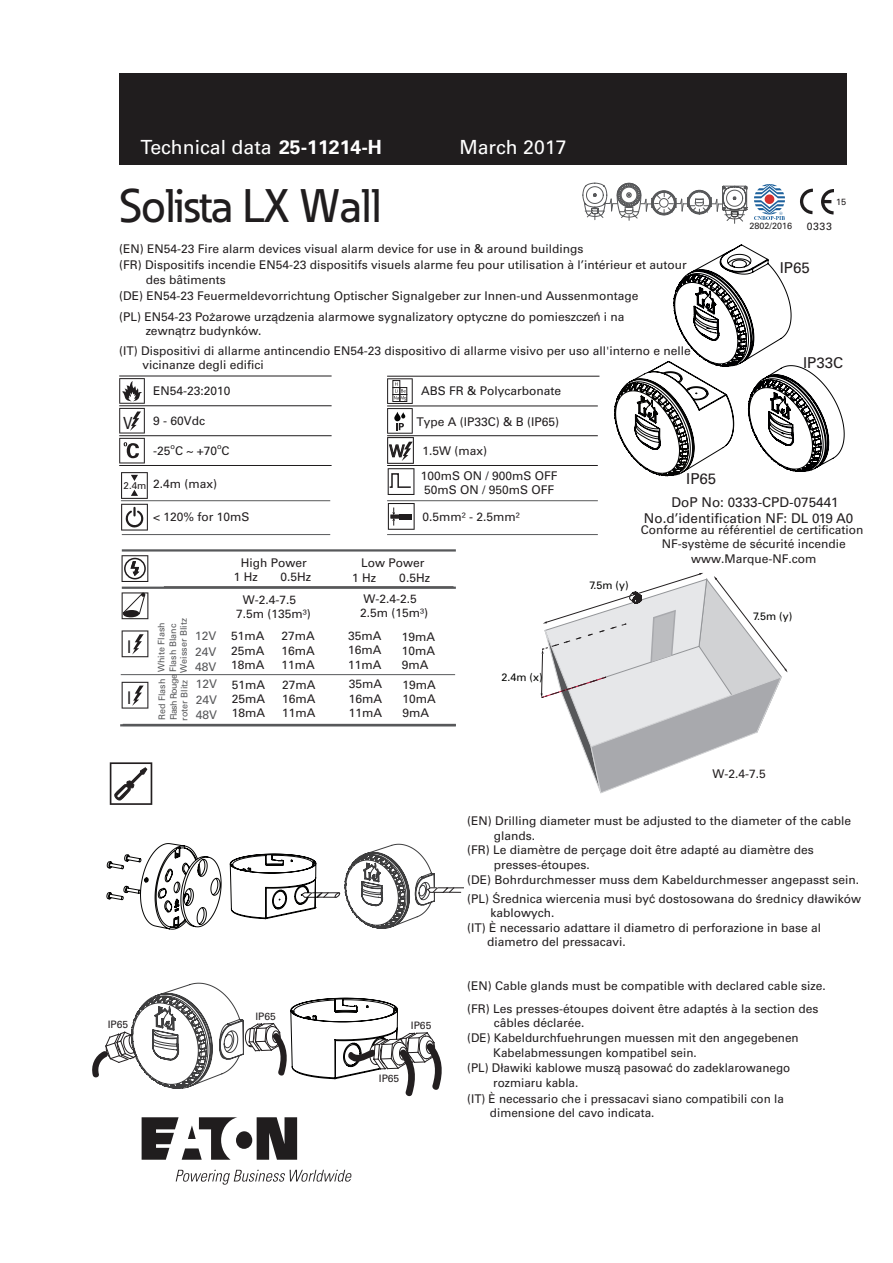
<style>
.page{position:relative;width:893px;height:1263px;background:#fff}
.page>*{position:absolute;margin:0;border:0;box-sizing:border-box;transform-origin:0 0}
.t1{font:500 46.5px "Eaton";letter-spacing:-.02em;color:#201d1e}
.t2{font:19.5px "Univers LT Std";color:#fff}
.t3{font:17.55px "Univers LT Std";color:#201d1e;scale:.86 1}
.t4{font:15px "Univers LT Std";color:#231f20}
.t5{font:13.5px "Univers LT Std";color:#231f20}
.t6{font:12px/14.4px "Univers LT Std";color:#231f20;text-align:justify}
.t7{font:12px "Univers LT Std";color:#201d1e}
.t8{font:12px/15.5px "Univers LT Std";color:#57585a;text-align:justify}
.t9{font:10.8px "Univers LT Std";color:#040503}
.t10{font:10.5px "Univers LT Std";color:#201d1e}
.t11{font:10.2px "Univers LT Std";color:#231f20}
.t12{font:9px/12px "Univers LT Std";color:#57585a;text-align:right}
.t13{font:9px "Univers LT Std";color:#231f20}
.t14{font:7.5px "Univers LT Std";color:#201d1e}
.s1{font-weight:700}
.s2{font-family:"Arial"}
.s3{font-size:16.8px}
.s4{font-size:16.65px;color:#201c1d}
.s5{font-size:9.75px;color:#201c1d}
</style>
<div class="page">
<div style="left:119px;top:74px;width:727px;height:91px;background:#201d1e"></div>
<svg style="left:142px;top:1117px;width:155px;height:43px"></svg>
<svg style="left:176px;top:1170px;width:176px;height:14px"></svg>
<svg style="left:800px;top:188px;width:13px;height:27px"></svg>
<svg style="left:821px;top:189px;width:13px;height:26px"></svg>
<hr style="left:121px;top:500px;width:209px;height:1px;background:#57585a">
<hr style="left:122px;top:587px;width:334px;height:2px;background:#57585a">
<hr style="left:121px;top:674px;width:334px;height:1px;background:#57585a">
<hr style="left:120px;top:724px;width:336px;height:2px;background:#57585a">
<hr style="left:122px;top:534px;width:208px;height:1px;background:#57585a">
<hr style="left:387px;top:500px;width:211px;height:1px;background:#57585a">
<hr style="left:387px;top:534px;width:211px;height:1px;background:#57585a">
<hr style="left:387px;top:406px;width:211px;height:1px;background:#201d1e">
<hr style="left:387px;top:435px;width:211px;height:1px;background:#201d1e">
<hr style="left:119px;top:435px;width:213px;height:1px;background:#201d1e">
<hr style="left:119px;top:465px;width:213px;height:1px;background:#201d1e">
<hr style="left:387px;top:376px;width:212px;height:1px;background:#201d1e">
<svg style="left:119px;top:378px;width:26px;height:85px"></svg>
<hr style="left:119px;top:376px;width:213px;height:1px;background:#201d1e">
<hr style="left:119px;top:405px;width:213px;height:1px;background:#201d1e">
<svg style="left:122px;top:630px;width:26px;height:27px"></svg>
<svg style="left:122px;top:592px;width:26px;height:27px"></svg>
<div style="left:123px;top:610px;width:16px;height:7px;background:#201c1d;border-radius:50%"></div>
<svg style="left:122px;top:555px;width:26px;height:27px"></svg>
<svg style="left:122px;top:682px;width:26px;height:26px"></svg>
<svg style="left:121px;top:472px;width:27px;height:58px"></svg>
<svg style="left:388px;top:503px;width:27px;height:27px"></svg>
<svg style="left:387px;top:378px;width:27px;height:117px"></svg>
<hr style="left:387px;top:465px;width:211px;height:1px;background:#201d1e">
<svg style="left:110px;top:762px;width:42px;height:43px"></svg>
<hr style="left:122px;top:549px;width:334px;height:2px;background:#57585a">
<svg style="left:614px;top:244px;width:231px;height:232px"></svg>
<svg style="left:92px;top:983px;width:350px;height:114px"></svg>
<svg style="left:107px;top:843px;width:114px;height:86px"></svg>
<svg style="left:230px;top:844px;width:234px;height:85px"></svg>
<svg style="left:541px;top:573px;width:247px;height:221px"></svg>
<svg style="left:582px;top:182px;width:165px;height:41px"></svg>
<img style="left:754px;top:184px;width:30px;height:35px">
<h2 class="t2" style="left:140px;top:135px;width:243px">Technical data <span class="s1">25-11214-H</span></h2>
<h2 class="t2" style="left:459px;top:135px;width:109px">March 2017</h2>
<h1 class="t1" style="left:119px;top:178px;width:263px">Solista LX Wall</h1>
<p class="t6" style="left:119px;top:242px;width:466px">(EN) EN54-23 Fire alarm devices visual alarm device for use in &amp; around buildings</p>
<p class="t6" style="left:119px;top:289px;width:521px">(DE) EN54-23 Feuermeldevorrichtung Optischer Signalgeber zur Innen-und Aussenmontage</p>
<p class="t6" style="left:146px;top:258px;width:542px;text-indent:-27px">(FR) Dispositifs incendie EN54-23 dispositifs visuels alarme feu pour utilisation à l’intérieur et autour des bâtiments</p>
<p class="t6" style="left:146px;top:309px;width:480px;text-indent:-27px">(PL) EN54-23 Po<span class="s2">ż</span>arowe urz<span class="s2">ą</span>dzenia alarmowe sygnalizatory optyczne do pomieszcze<span class="s2">ń</span> i na zewn<span class="s2">ą</span>trz budynków.</p>
<p class="t6" style="left:143px;top:343px;width:550px;text-indent:-23px">(IT) Dispositivi di allarme antincendio EN54-23 dispositivo di allarme visivo per uso all'interno e nelle vicinanze degli edifici</p>
<p class="t7" style="left:153px;top:384px;width:79px">EN54-23:2010</p>
<p class="t7" style="left:421px;top:384px;width:142px">ABS FR &amp; Polycarbonate</p>
<p class="t7" style="left:123px;top:413px;width:84px"><span class="s3">V</span> 9 - 60Vdc</p>
<p class="t6" style="left:416px;top:414px;width:144px">Type A (IP33C) &amp; B (IP65)</p>
<p class="t14" style="left:171px;top:442px;width:6px">o</p>
<p class="t14" style="left:217px;top:442px;width:6px">o</p>
<p class="t7" style="left:153px;top:443px;width:78px">-25 C ~ +70 C</p>
<p class="t6" style="left:389px;top:443px;width:99px"><span class="s4">W</span> 1.5W (max)</p>
<p class="t6" style="left:124px;top:477px;width:95px"><span class="s5">2.4m</span> 2.4m (max)</p>
<p class="t6" style="left:421px;top:468px;width:138px">100mS ON / 900mS OFF<br>50mS ON / 950mS OFF</p>
<p class="t4" style="left:686px;top:470px;width:32px">IP65</p>
<p class="t13" style="left:749px;top:221px;width:44px">2802/2016</p>
<p class="t13" style="left:836px;top:197px;width:12px">15</p>
<p class="t10" style="left:807px;top:220px;width:27px">0333</p>
<p class="t4" style="left:780px;top:258px;width:32px">IP65</p>
<p class="t4" style="left:803px;top:353px;width:42px">IP33C</p>
<h3 class="t3" style="left:127px;top:636px;width:6px">I</h3>
<h3 class="t3" style="left:127px;top:687px;width:6px">I</h3>
<p class="t11" style="left:108px;top:1018px;width:22px">IP65</p>
<p class="t6" style="left:153px;top:510px;width:98px">&lt; 120% for 10mS</p>
<p class="t6" style="left:422px;top:509px;width:99px">0.5mm² - 2.5mm²</p>
<p class="t6" style="left:241px;top:555px;width:67px">High Power</p>
<p class="t6" style="left:361px;top:556px;width:65px">Low Power</p>
<p class="t12" style="left:155px;top:720px;width:99px;rotate:-90deg">White Flash<br>Flash Rouge Flash Blanc</p>
<p class="t12" style="left:178px;top:673px;width:56px;rotate:-90deg">Weisser Blitz</p>
<p class="t8" style="left:195px;top:628px;width:23px">12V 24V 48V</p>
<p class="t8" style="left:196px;top:676px;width:23px">12V<br>24V</p>
<p class="t12" style="left:156px;top:720px;width:43px;rotate:-90deg">Red Flash</p>
<p class="t12" style="left:178px;top:721px;width:42px;rotate:-90deg">roter Blitz</p>
<p class="t8" style="left:196px;top:707px;width:23px">48V</p>
<p class="t6" style="left:234px;top:570px;width:25px">1 Hz</p>
<p class="t6" style="left:281px;top:570px;width:32px">0.5Hz</p>
<p class="t6" style="left:352px;top:570px;width:25px">1 Hz</p>
<p class="t6" style="left:399px;top:570px;width:32px">0.5Hz</p>
<p class="t6" style="left:243px;top:592px;width:55px">W-2.4-7.5</p>
<p class="t6" style="left:364px;top:591px;width:55px">W-2.4-2.5</p>
<p class="t6" style="left:236px;top:607px;width:76px">7.5m (135m³)</p>
<p class="t6" style="left:360px;top:606px;width:70px">2.5m (15m³)</p>
<p class="t6" style="left:231px;top:629px;width:35px">51mA 25mA 18mA</p>
<p class="t6" style="left:281px;top:629px;width:35px">27mA 16mA 11mA</p>
<p class="t6" style="left:348px;top:629px;width:35px">35mA 16mA 11mA</p>
<p class="t6" style="left:402px;top:629px;width:35px">19mA 10mA 9mA</p>
<p class="t6" style="left:232px;top:677px;width:35px">51mA 25mA 18mA</p>
<p class="t6" style="left:282px;top:677px;width:35px">27mA 16mA 11mA</p>
<p class="t6" style="left:349px;top:677px;width:35px">35mA 16mA 11mA</p>
<p class="t6" style="left:403px;top:677px;width:35px">19mA 10mA 9mA</p>
<p class="t9" style="left:501px;top:670px;width:43px">2.4m (x)</p>
<p class="t9" style="left:589px;top:579px;width:41px">7.5m (y)</p>
<p class="t5" style="left:671px;top:494px;width:169px">DoP No: 0333-CPD-075441</p>
<p class="t5" style="left:644px;top:510px;width:211px">No.d’identification NF: DL 019 A0</p>
<p class="t6" style="left:641px;top:523px;width:224px;text-align:center">Conforme au référentiel de certification<br>NF-système de sécurité incendie www.Marque-NF.com</p>
<p class="t9" style="left:753px;top:610px;width:41px">7.5m (y)</p>
<p class="t6" style="left:712px;top:766px;width:55px">W-2.4-7.5</p>
<p class="t11" style="left:255px;top:1010px;width:22px">IP65</p>
<p class="t11" style="left:411px;top:1019px;width:22px">IP65</p>
<p class="t11" style="left:379px;top:1072px;width:22px">IP65</p>
<p class="t6" style="left:467px;top:814px;width:386px">(EN) Drilling diameter must be adjusted to the diameter of the cable</p>
<p class="t6" style="left:494px;top:828px;width:43px">glands.</p>
<p class="t6" style="left:467px;top:843px;width:348px">(FR) Le diamètre de perçage doit être adapté au diamètre des</p>
<p class="t6" style="left:494px;top:857px;width:98px">presses-étoupes.</p>
<p class="t6" style="left:467px;top:873px;width:394px">(DE) Bohrdurchmesser muss dem Kabeldurchmesser angepasst sein.</p>
<p class="t6" style="left:467px;top:892px;width:396px">(PL) <span class="s2">Ś</span>rednica wiercenia musi by<span class="s2">ć</span> dostosowana do <span class="s2">ś</span>rednicy dławików</p>
<p class="t6" style="left:491px;top:906px;width:66px">kablowych.</p>
<p class="t6" style="left:467px;top:920px;width:356px">(IT) È necessario adattare il diametro di perforazione in base al</p>
<p class="t6" style="left:487px;top:935px;width:140px">diametro del pressacavi.</p>
<p class="t6" style="left:467px;top:974px;width:360px;line-height:22.6px">(EN) Cable glands must be compatible with declared cable size. (FR) Les presses-étoupes doivent être adaptés à la section des</p>
<p class="t6" style="left:494px;top:1015px;width:92px">câbles déclarée.</p>
<p class="t6" style="left:467px;top:1031px;width:333px">(DE) Kabeldurchfuehrungen muessen mit den angegebenen</p>
<p class="t6" style="left:493px;top:1045px;width:205px">Kabelabmessungen kompatibel sein.</p>
<p class="t6" style="left:490px;top:1091px;width:295px;text-indent:-23px">(IT) È necessario che i pressacavi siano compatibili con la dimensione del cavo indicata.</p>
<p class="t6" style="left:493px;top:1061px;width:299px;text-indent:-26px">(PL) Dławiki kablowe musz<span class="s2">ą</span> pasowa<span class="s2">ć</span> do zadeklarowanego rozmiaru kabla.</p>
</div>
